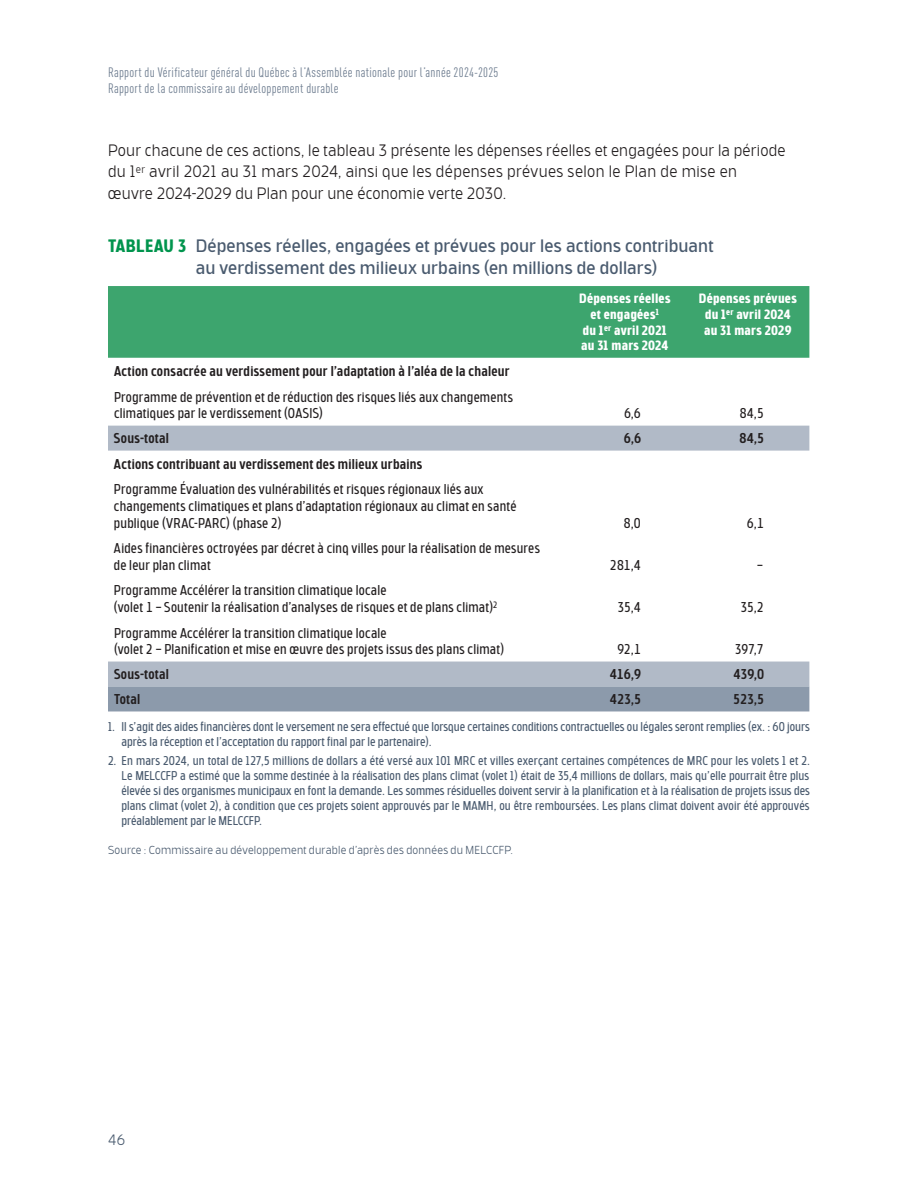
<style>
.page{position:relative;width:918px;height:1188px;background:#fff}
.page>*{position:absolute;margin:0;border:0;box-sizing:border-box;transform-origin:0 0}
.t1{font:18px/22.5px "Bosphorus 50 Normal 53";letter-spacing:.005em;color:#4a5b6f}
.t2{font:300 16.5px/21.8px "Bosphorus 50 Normal 52";letter-spacing:.01em;color:#231f20}
.t3{font:300 15px "Bosphorus 50 Normal 52";color:#4a5b6f}
.t4{font:14.25px/16.5px "Bosphorus 40 Condensed 43";letter-spacing:.015em;color:#231f20}
.t5{font:500 14.25px "Bosphorus 40 Condensed 44";letter-spacing:.015em;color:#231f20}
.t6{font:condensed 13.5px/16.2px "DIN Offc";letter-spacing:.02em;color:#6d7c8f}
.t7{font:700 13.5px/15.8px "Bosphorus 40 Condensed 45";letter-spacing:.02em;color:#fff;text-align:center}
.t8{font:12.75px/15px "Bosphorus 40 Condensed 43";color:#4a5b6f}
.t9{font:300 11.7px "Bosphorus 50 Normal 52";letter-spacing:.015em;color:#4a5b6f}
.s1{font-family:"Bosphorus 40 Condensed 45";font-weight:700;color:#00944d}
</style>
<div class="page">
<div style="left:108px;top:286px;width:701px;height:72px;background:#3da56e"></div>
<svg style="left:108px;top:426px;width:701px;height:261px"></svg>
<div style="left:108px;top:687px;width:701px;height:24px;background:#8c9aab"></div>
<p class="t6" style="left:108px;top:64px;width:392px">Rapport du Vérificateur général du Québec à l’Assemblée nationale pour l’année 2024-2025<br>Rapport de la commissaire au développement durable</p>
<p class="t2" style="left:108px;top:139px;width:679px">Pour chacune de ces actions, le tableau 3 présente les dépenses réelles et engagées pour la période du 1<sup>er</sup> avril 2021 au 31 mars 2024, ainsi que les dépenses prévues selon le Plan de mise en œuvre 2024-2029 du Plan pour une économie verte 2030.</p>
<h1 class="t1" style="left:196px;top:235px;width:519px;text-indent:-88px"><span class="s1">TABLEAU 3</span> Dépenses réelles, engagées et prévues pour les actions contribuant au verdissement des milieux urbains (en millions de dollars)</h1>
<p class="t7" style="left:579px;top:291px;width:93px">Dépenses réelles et engagées<sup>1<br></sup>du 1<sup>er</sup> avril 2021 au 31 mars 2024</p>
<p class="t7" style="left:699px;top:291px;width:99px">Dépenses prévues du 1<sup>er</sup> avril 2024 au 31 mars 2029</p>
<p class="t5" style="left:114px;top:362px;width:397px">Action consacrée au verdissement pour l’adaptation à l’aléa de la chaleur</p>
<p class="t4" style="left:114px;top:389px;width:401px">Programme de prévention et de réduction des risques liés aux changements climatiques par le verdissement (OASIS)</p>
<p class="t4" style="left:624px;top:405px;width:18px">6,6</p>
<p class="t4" style="left:740px;top:405px;width:26px">84,5</p>
<p class="t5" style="left:114px;top:430px;width:57px">Sous-total</p>
<p class="t5" style="left:624px;top:430px;width:19px">6,6</p>
<p class="t5" style="left:739px;top:430px;width:26px">84,5</p>
<p class="t5" style="left:114px;top:455px;width:310px">Actions contribuant au verdissement des milieux urbains</p>
<p class="t4" style="left:114px;top:482px;width:404px">Programme Évaluation des vulnérabilités et risques régionaux liés aux changements climatiques et plans d’adaptation régionaux au climat en santé publique (VRAC-PARC) (phase 2)</p>
<p class="t4" style="left:624px;top:515px;width:18px">8,0</p>
<p class="t4" style="left:747px;top:515px;width:18px">6,1</p>
<p class="t4" style="left:114px;top:540px;width:428px">Aides financières octroyées par décret à cinq villes pour la réalisation de mesures de leur plan climat</p>
<p class="t4" style="left:114px;top:583px;width:385px">Programme Accélérer la transition climatique locale<br>(volet 1 – Soutenir la réalisation d’analyses de risques et de plans climat)<sup>2</sup></p>
<p class="t4" style="left:114px;top:625px;width:392px">Programme Accélérer la transition climatique locale<br>(volet 2 – Planification et mise en œuvre des projets issus des plans climat)</p>
<p class="t4" style="left:610px;top:557px;width:32px">281,4</p>
<p class="t4" style="left:757px;top:557px;width:7px">−</p>
<p class="t4" style="left:618px;top:599px;width:25px">35,4</p>
<p class="t4" style="left:741px;top:599px;width:25px">35,2</p>
<p class="t4" style="left:617px;top:641px;width:25px">92,1</p>
<p class="t4" style="left:735px;top:641px;width:30px">397,7</p>
<p class="t5" style="left:114px;top:665px;width:57px">Sous-total</p>
<p class="t5" style="left:610px;top:665px;width:33px">416,9</p>
<p class="t5" style="left:734px;top:665px;width:32px">439,0</p>
<p class="t5" style="left:114px;top:690px;width:28px">Total</p>
<p class="t5" style="left:610px;top:690px;width:33px">423,5</p>
<p class="t5" style="left:733px;top:690px;width:33px">523,5</p>
<p class="t8" style="left:122px;top:719px;width:690px;text-indent:-14px">1. Il s’agit des aides financières dont le versement ne sera effectué que lorsque certaines conditions contractuelles ou légales seront remplies (ex. : 60 jours après la réception et l’acceptation du rapport final par le partenaire).</p>
<p class="t8" style="left:122px;top:754px;width:690px;text-align:justify;text-indent:-14px">2. En mars 2024, un total de 127,5 millions de dollars a été versé aux 101 MRC et villes exerçant certaines compétences de MRC pour les volets 1 et 2.<br>Le MELCCFP a estimé que la somme destinée à la réalisation des plans climat (volet 1) était de 35,4 millions de dollars, mais qu’elle pourrait être plus élevée si des organismes municipaux en font la demande. Les sommes résiduelles doivent servir à la planification et à la réalisation de projets issus des plans climat (volet 2), à condition que ces projets soient approuvés par le MAMH, ou être remboursées. Les plans climat doivent avoir été approuvés préalablement par le MELCCFP.</p>
<p class="t9" style="left:108px;top:843px;width:405px">Source : Commissaire au développement durable d’après des données du MELCCFP.</p>
<p class="t3" style="left:108px;top:1131px;width:19px">46</p>
</div>
